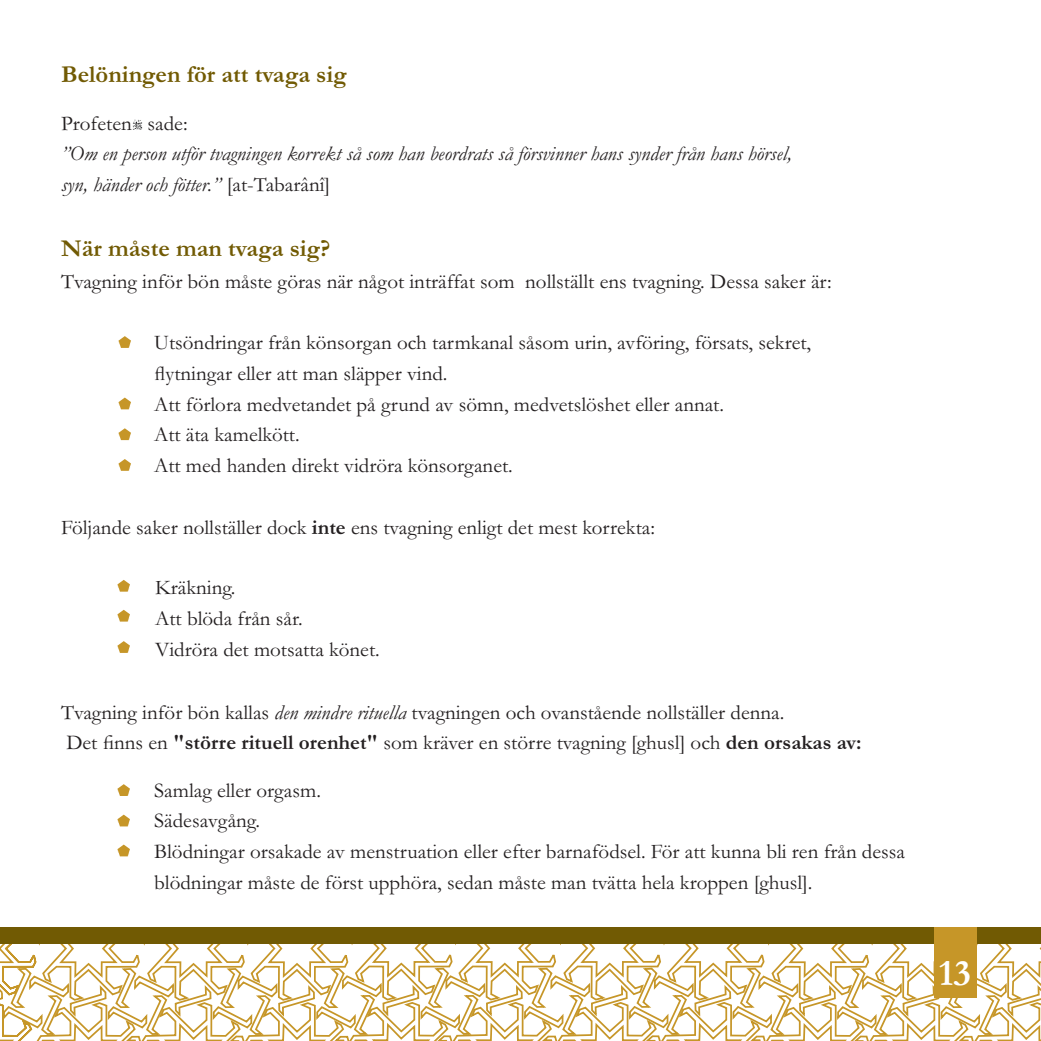
<style>
.page{position:relative;width:1041px;height:1041px;background:#fff}
.page>*{position:absolute;margin:0;border:0;box-sizing:border-box;transform-origin:0 0}
.t1{font:700 37.1px "Garamond";color:#fff}
.t2{font:700 24.5px "Garamond";color:#715a03}
.t3{font:21px/30.8px "Garamond";color:#231f20}
.t4{font:italic 21px/30.6px "Garamond";color:#231f20}
.s1{font-style:normal}
.s2{font-weight:700}
.s3{font-style:italic}
</style>
<div class="page">
<svg style="left:0;top:943px;width:1040px;height:97px"></svg>
<div style="left:0;top:927px;width:1040px;height:16px;background:#715a03"></div>
<div style="left:934px;top:927px;width:42px;height:70px;background:#c69628"></div>
<svg style="left:119px;top:336px;width:12px;height:12px"></svg>
<svg style="left:119px;top:397px;width:12px;height:12px"></svg>
<svg style="left:119px;top:428px;width:12px;height:12px"></svg>
<svg style="left:119px;top:459px;width:12px;height:12px"></svg>
<svg style="left:118px;top:580px;width:12px;height:11px"></svg>
<svg style="left:118px;top:609px;width:12px;height:12px"></svg>
<svg style="left:118px;top:641px;width:12px;height:12px"></svg>
<svg style="left:117px;top:784px;width:13px;height:12px"></svg>
<svg style="left:117px;top:814px;width:13px;height:12px"></svg>
<svg style="left:117px;top:844px;width:13px;height:12px"></svg>
<svg style="left:133px;top:120px;width:10px;height:10px"></svg>
<p class="t2" style="left:61px;top:66px;width:287px">Belöningen för att tvaga sig</p>
<p class="t3" style="left:61px;top:110px;width:128px">Profeten sade:</p>
<p class="t4" style="left:61px;top:141px;width:732px">”Om en person utför tvagningen korrekt så som han beordrats så försvinner hans synder från hans hörsel, syn, händer och fötter.” <span class="s1">[at-Tabarân ]î</span></p>
<p class="t2" style="left:61px;top:240px;width:271px">När måste man tvaga sig?</p>
<p class="t3" style="left:61px;top:269px;width:772px">Tvagning inför bön måste göras när något inträffat som nollställt ens tvagning. Dessa saker är:</p>
<p class="t3" style="left:154px;top:330px;width:658px">Utsöndringar från könsorgan och tarmkanal såsom urin, avföring, försats, sekret, flytningar eller att man släpper vind.<br>Att förlora medvetandet på grund av sömn, medvetslöshet eller annat.<br>Att äta kamelkött.<br>Att med handen direkt vidröra könsorganet.</p>
<p class="t3" style="left:61px;top:514px;width:595px">Följande saker nollställer dock <span class="s2">inte</span> ens tvagning enligt det mest korrekta:</p>
<p class="t3" style="left:155px;top:574px;width:226px">Kräkning.<br>Att blöda från sår.<br>Vidröra det motsatta könet.</p>
<p class="t3" style="left:61px;top:699px;width:802px">Tvagning inför bön kallas <span class="s3">den mindre rituella</span> tvagningen och ovanstående nollställer denna.<br>Det finns en <span class="s2">"större rituell orenhet"</span> som kräver en större tvagning [ghusl] och <span class="s2">den orsakas av:</span></p>
<p class="t3" style="left:154px;top:777px;width:752px">Samlag eller orgasm.<br>Sädesavgång.<br>Blödningar orsakade av menstruation eller efter barnafödsel. För att kunna bli ren från dessa blödningar måste de först upphöra, sedan måste man tvätta hela kroppen [ghusl].</p>
<h1 class="t1" style="left:938px;top:960px;width:34px">13</h1>
</div>
